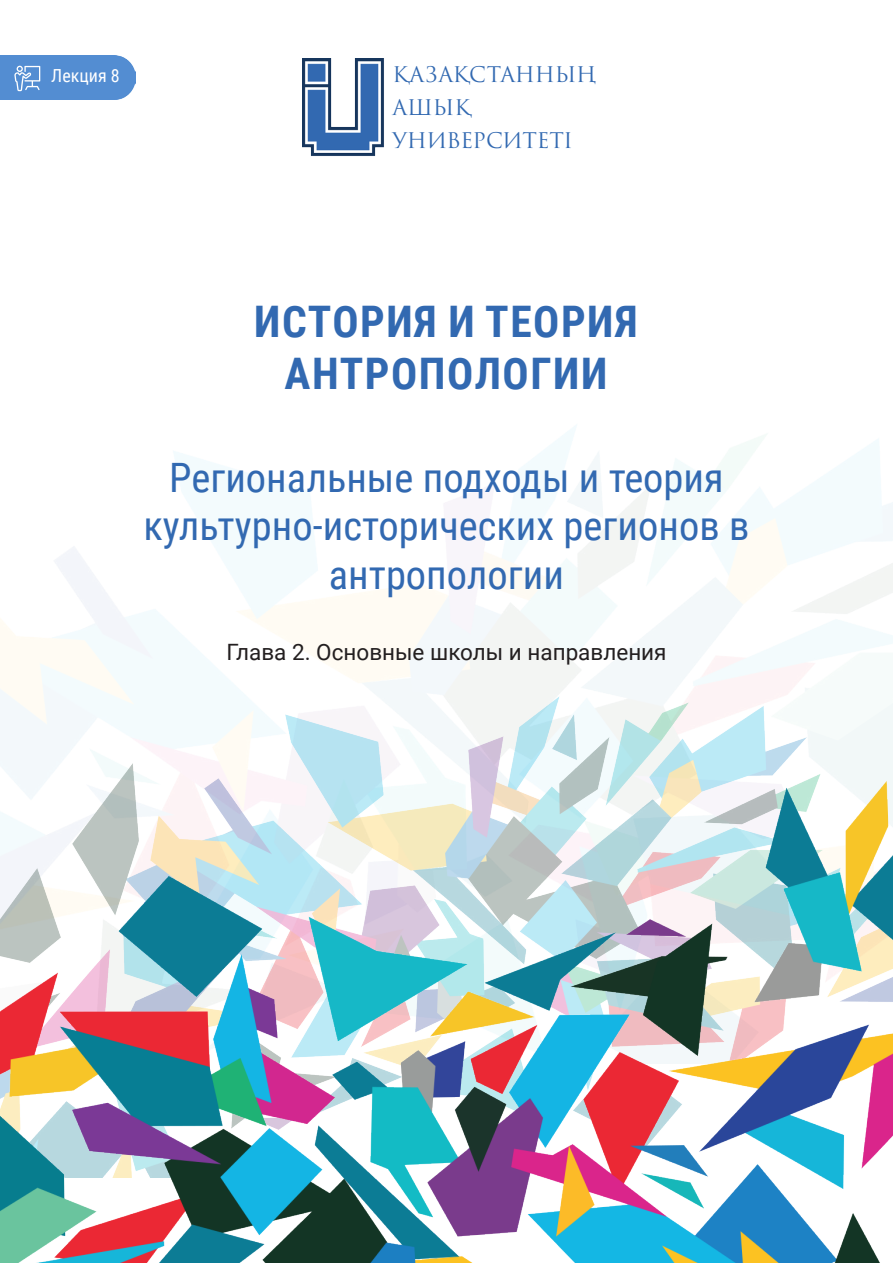
<style>
.page{position:relative;width:893px;height:1263px;background:#fff}
.page>*{position:absolute;margin:0;border:0;box-sizing:border-box;transform-origin:0 0}
.t1{font:700 43.5px/52.2px "Roboto Condensed";letter-spacing:.035em;color:#3269b1;text-align:center}
.t2{font:40.5px/48.6px "Roboto Condensed";color:#3269b1;text-align:center}
.t3{font:22.5px "Roboto";color:#231f20}
.t4{font:21px "Trajan Pro 3";letter-spacing:-.01em;color:#3269b1}
.t5{font:18px "Roboto Condensed";color:#fff}
</style>
<div class="page">
<img style="left:0;top:425px;width:893px;height:638px">
<img style="left:302px;top:58px;width:82px;height:98px">
<img style="left:0;top:696px;width:892px;height:33px">
<img style="left:0;top:729px;width:892px;height:534px">
<div style="left:0;top:55px;width:136px;height:45px;background:#538dd2"></div>
<svg style="left:14px;top:66px;width:26px;height:25px"></svg>
<p class="t5" style="left:51px;top:63px;width:70px">Лекция 8</p>
<p class="t4" style="left:393px;top:60px;width:205px">ҚАЗАҚСТАННЫҢ</p>
<p class="t4" style="left:393px;top:93px;width:80px">АШЫҚ</p>
<p class="t4" style="left:393px;top:126px;width:182px">УНИВЕРСИТЕТІ</p>
<p class="t1" style="left:254px;top:294px;width:385px">ИСТОРИЯ И ТЕОРИЯ<br>АНТРОПОЛОГИИ</p>
<p class="t2" style="left:143px;top:452px;width:608px">Региональные подходы и теория культурно-исторических регионов в антропологии</p>
<p class="t3" style="left:226px;top:637px;width:442px">Глава 2. Основные школы и направления</p>
</div>
